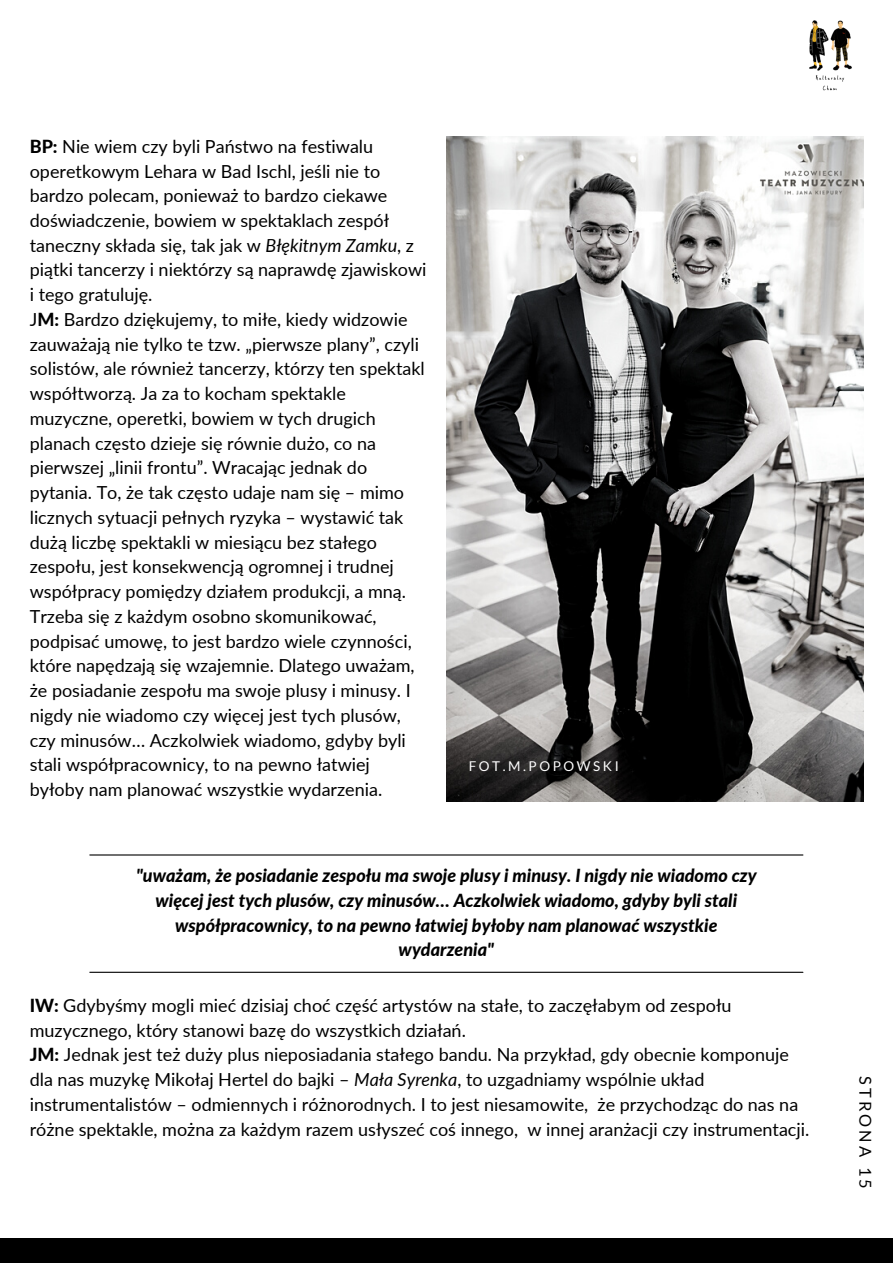
<style>
.page{position:relative;width:893px;height:1264px;background:#fff}
.page>*{position:absolute;margin:0;border:0;box-sizing:border-box;transform-origin:0 0}
.t1{font:18px/24.8px "Lato";color:#000}
.t2{font:italic 800 18px/24.8px "Lato";color:#000;text-align:center}
.t3{font:16.35px "Lato";letter-spacing:.19em;color:#000}
.t4{font:13.5px "Lato";letter-spacing:.19em;color:#fff}
.s1{font-weight:800}
.s2{font-style:italic}
</style>
<div class="page">
<hr style="left:90px;top:854px;width:712px;height:1px;background:#000">
<hr style="left:90px;top:971px;width:712px;height:1px;background:#000">
<div style="left:0;top:1237px;width:892px;height:25px;background:#000"></div>
<img style="left:809px;top:20px;width:43px;height:71px">
<img style="left:446px;top:137px;width:417px;height:664px">
<p class="t1" style="left:30px;top:133px;width:398px"><span class="s1">BP:</span> Nie wiem czy byli Państwo na festiwalu operetkowym Lehara w Bad Ischl, jeśli nie to bardzo polecam, ponieważ to bardzo ciekawe doświadczenie, bowiem w spektaklach zespół taneczny składa się, tak jak w <span class="s2">Błękitnym Zamku</span>, z piątki tancerzy i niektórzy są naprawdę zjawiskowi i tego gratuluję.<br>J<span class="s1">M:</span> Bardzo dziękujemy, to miłe, kiedy widzowie zauważają nie tylko te tzw. „pierwsze plany”, czyli solistów, ale również tancerzy, którzy ten spektakl współtworzą. Ja za to kocham spektakle muzyczne, operetki, bowiem w tych drugich planach często dzieje się równie dużo, co na pierwszej „linii frontu”. Wracając jednak do pytania. To, że tak często udaje nam się – mimo licznych sytuacji pełnych ryzyka – wystawić tak dużą liczbę spektakli w miesiącu bez stałego zespołu, jest konsekwencją ogromnej i trudnej współpracy pomiędzy działem produkcji, a mną.<br>Trzeba się z każdym osobno skomunikować, podpisać umowę, to jest bardzo wiele czynności, które napędzają się wzajemnie. Dlatego uważam, że posiadanie zespołu ma swoje plusy i minusy. I nigdy nie wiadomo czy więcej jest tych plusów, czy minusów… Aczkolwiek wiadomo, gdyby byli stali współpracownicy, to na pewno łatwiej byłoby nam planować wszystkie wydarzenia.</p>
<p class="t4" style="left:468px;top:757px;width:152px">FOT.M.POPOWSKI</p>
<p class="t2" style="left:136px;top:862px;width:622px">"uważam, że posiadanie zespołu ma swoje plusy i minusy. I nigdy nie wiadomo czy więcej jest tych plusów, czy minusów… Aczkolwiek wiadomo, gdyby byli stali współpracownicy, to na pewno łatwiej byłoby nam planować wszystkie wydarzenia"</p>
<p class="t1" style="left:30px;top:992px;width:781px"><span class="s1">IW:</span> Gdybyśmy mogli mieć dzisiaj choć część artystów na stałe, to zaczęłabym od zespołu muzycznego, który stanowi bazę do wszystkich działań.<br><span class="s1">JM:</span> Jednak jest też duży plus nieposiadania stałego bandu. Na przykład, gdy obecnie komponuje dla nas muzykę Mikołaj Hertel do bajki – <span class="s2">Mała Syrenka</span>, to uzgadniamy wspólnie układ instrumentalistów – odmiennych i różnorodnych. I to jest niesamowite, że przychodząc do nas na różne spektakle, można za każdym razem usłyszeć coś innego, w innej aranżacji czy instrumentacji.</p>
<p class="t3" style="left:875px;top:1075px;width:114px;rotate:90deg">STRONA 15</p>
</div>
